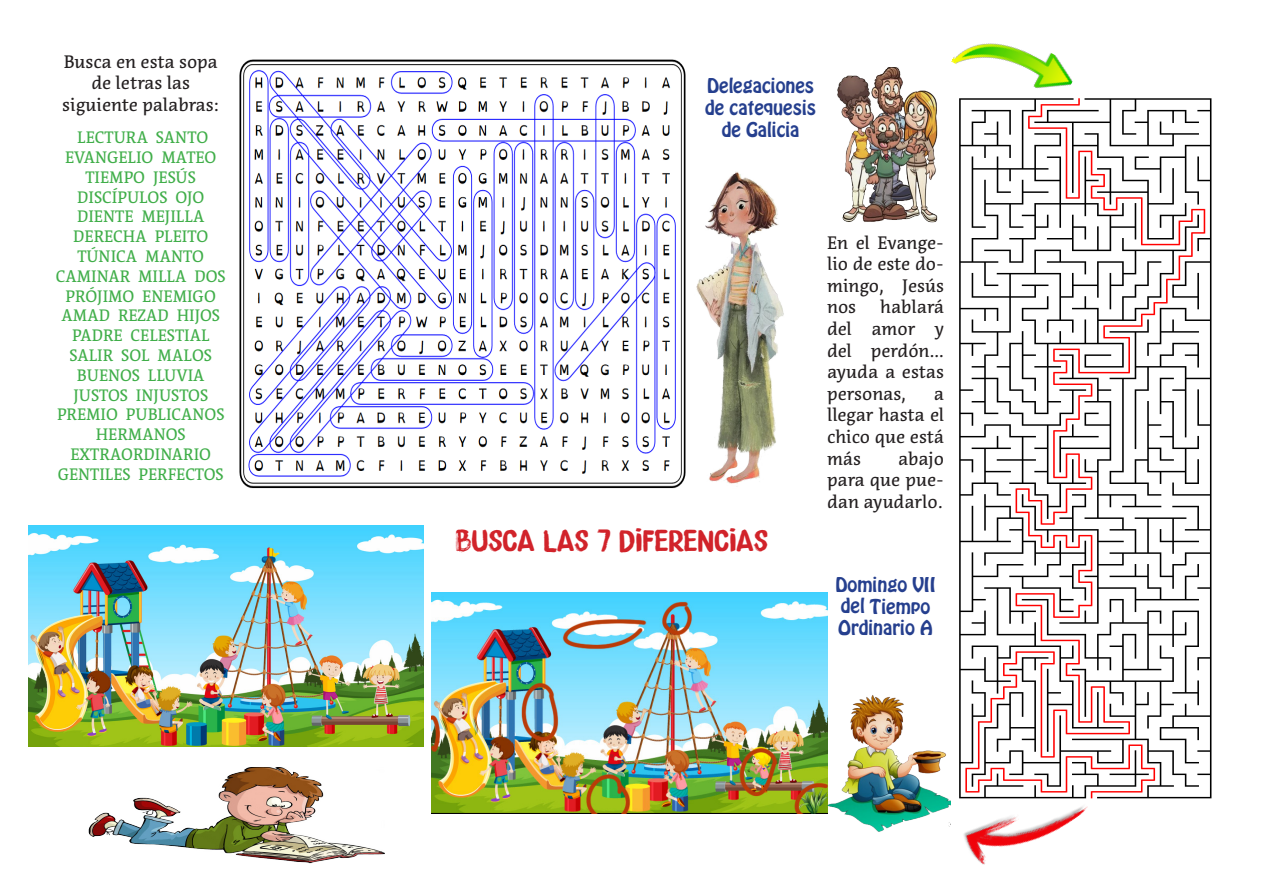
<style>
.page{position:relative;width:1263px;height:893px;background:#fff}
.page>*{position:absolute;margin:0;border:0;box-sizing:border-box;transform-origin:0 0}
.t1{font:31.5px "Midnight Sun DEMO";color:#d1232a}
.t2{font:18px/21.6px "Acuta";color:#231f20;text-align:justify}
.t3{font:18px/21.6px "Hobo Std";color:#253f8e;text-align:center}
.t4{font:16.5px/19.8px "Acuta";color:#40ae49;text-align:center}
</style>
<div class="page">
<img style="left:239px;top:59px;width:447px;height:430px">
<img style="left:28px;top:525px;width:396px;height:221px">
<img style="left:432px;top:592px;width:395px;height:221px">
<img style="left:696px;top:172px;width:88px;height:312px">
<img style="left:959px;top:98px;width:253px;height:701px">
<img style="left:837px;top:67px;width:101px;height:156px">
<img style="left:951px;top:43px;width:129px;height:73px">
<img style="left:959px;top:763px;width:131px;height:102px">
<img style="left:827px;top:694px;width:123px;height:138px">
<img style="left:88px;top:767px;width:297px;height:97px">
<p class="t2" style="left:62px;top:50px;width:158px;text-align:center">Busca en esta sopa de letras las siguiente palabras:</p>
<p class="t4" style="left:56px;top:128px;width:171px">LECTURA SANTO<br>EVANGELIO MATEO<br>TIEMPO JESÚS<br>DISCÍPULOS OJO<br>DIENTE MEJILLA<br>DERECHA PLEITO<br>TÚNICA MANTO<br>CAMINAR MILLA DOS<br>PRÓJIMO ENEMIGO<br>AMAD REZAD HIJOS<br>PADRE CELESTIAL<br>SALIR SOL MALOS<br>BUENOS LLUVIA<br>JUSTOS INJUSTOS<br>PREMIO PUBLICANOS<br>HERMANOS<br>EXTRAORDINARIO<br>GENTILES PERFECTOS</p>
<p class="t3" style="left:705px;top:76px;width:112px">Delegaciones de catequesis de Galicia</p>
<p class="t1" style="left:455px;top:523px;width:315px">BUSCA LAS 7 DIFERENCIAS</p>
<p class="t2" style="left:827px;top:232px;width:118px">En el Evange&shy;lio de este do&shy;mingo, Jesús nos</p>
<p class="t2" style="left:827px;top:296px;width:118px;text-indent:53px">hablará del amor y del perdón... ayuda a estas personas,</p>
<p class="t2" style="left:827px;top:383px;width:118px;text-indent:107px">a llegar hasta el chico que está más</p>
<p class="t2" style="left:827px;top:448px;width:118px;text-indent:71px">abajo para que pue&shy;dan ayudarlo.</p>
<p class="t3" style="left:835px;top:574px;width:102px;text-align:left">Domingo VII del Tiempo<br>Ordinario A</p>
</div>
